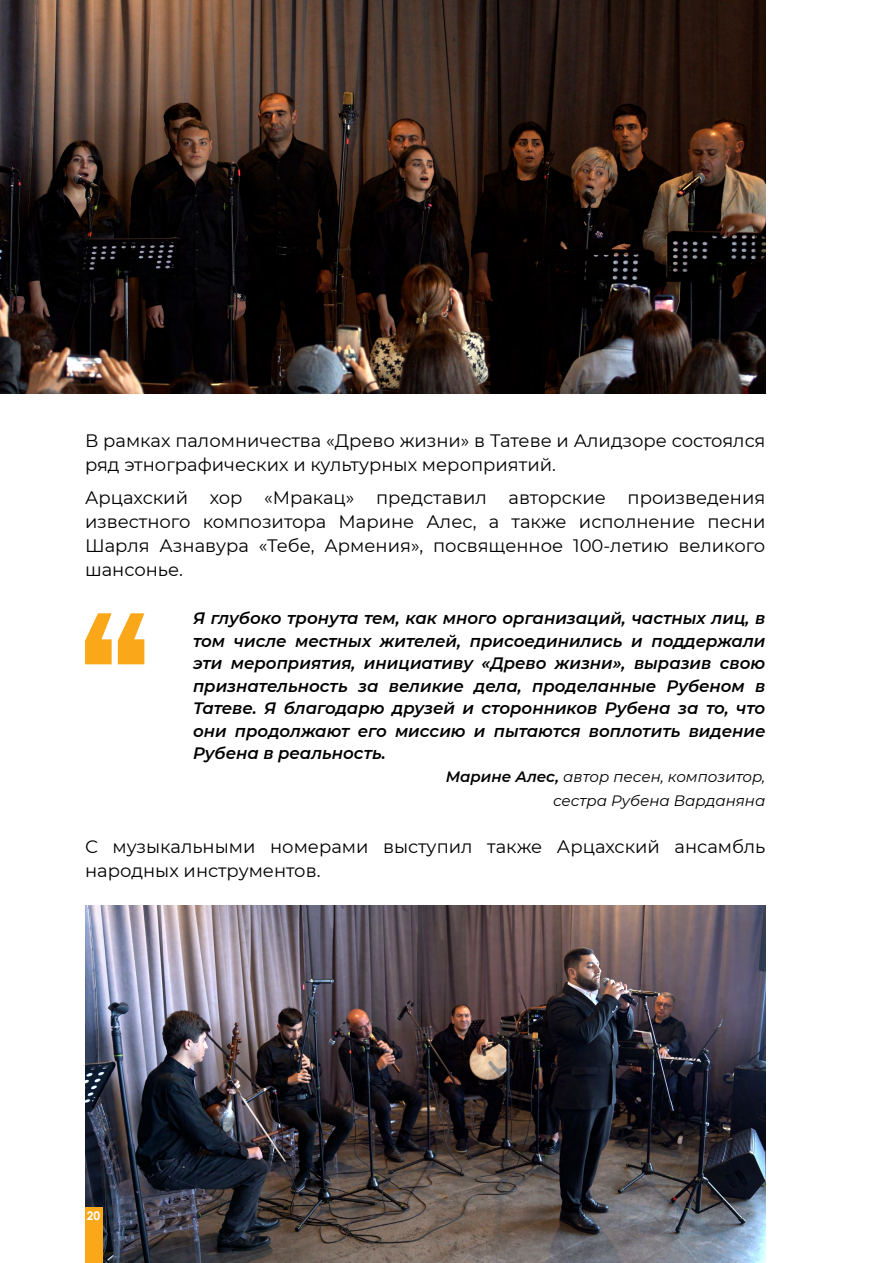
<style>
.page{position:relative;width:893px;height:1263px;background:#fff}
.page>*{position:absolute;margin:0;border:0;box-sizing:border-box;transform-origin:0 0}
.t1{font:18px/24px "Montserrat";color:#000}
.t2{font:italic 600 16.5px/22.5px "Montserrat";color:#000;text-align:justify}
.t3{font:italic 15px/24px "Montserrat";color:#000;text-align:right}
.t4{font:700 12px "Century Gothic";color:#fff}
.s1{font-weight:600}
</style>
<div class="page">
<img style="left:85px;top:906px;width:680px;height:357px">
<div style="left:85px;top:1208px;width:17px;height:55px;background:#faa81a"></div>
<img style="left:0;top:0;width:765px;height:393px">
<svg style="left:85px;top:613px;width:59px;height:51px"></svg>
<p class="t1" style="left:85px;top:428px;width:682px">В рамках паломничества «Древо жизни» в Татеве и Алидзоре состоялся ряд этнографических и культурных мероприятий.</p>
<p class="t1" style="left:85px;top:485px;width:682px;text-align:justify">Арцахский хор «Мракац» представил авторские произведения известного композитора Марине Алес, а также исполнение песни Шарля Азнавура «Тебе, Армения», посвященное 100-летию великого шансонье.</p>
<p class="t2" style="left:193px;top:606px;width:574px">Я глубоко тронутa тем, как много организаций, частных лиц, в том числе местных жителей, присоединились и поддержали эти мероприятия, инициативу «Древо жизни», выразив свою признательность за великие дела, проделанные Рубеном в Татеве. Я благодарю друзей и сторонников Рубена за то, что они продолжают его миссию и пытаются воплотить видение Рубена в реальность.</p>
<p class="t3" style="left:446px;top:764px;width:321px"><span class="s1">Марине Алес,</span> автор песен, композитор, сестра Рубена Варданяна</p>
<p class="t1" style="left:85px;top:834px;width:682px">С музыкальными номерами выступил также Арцахский ансамбль народных инструментов.</p>
<p class="t4" style="left:87px;top:1206px;width:15px">20</p>
</div>
